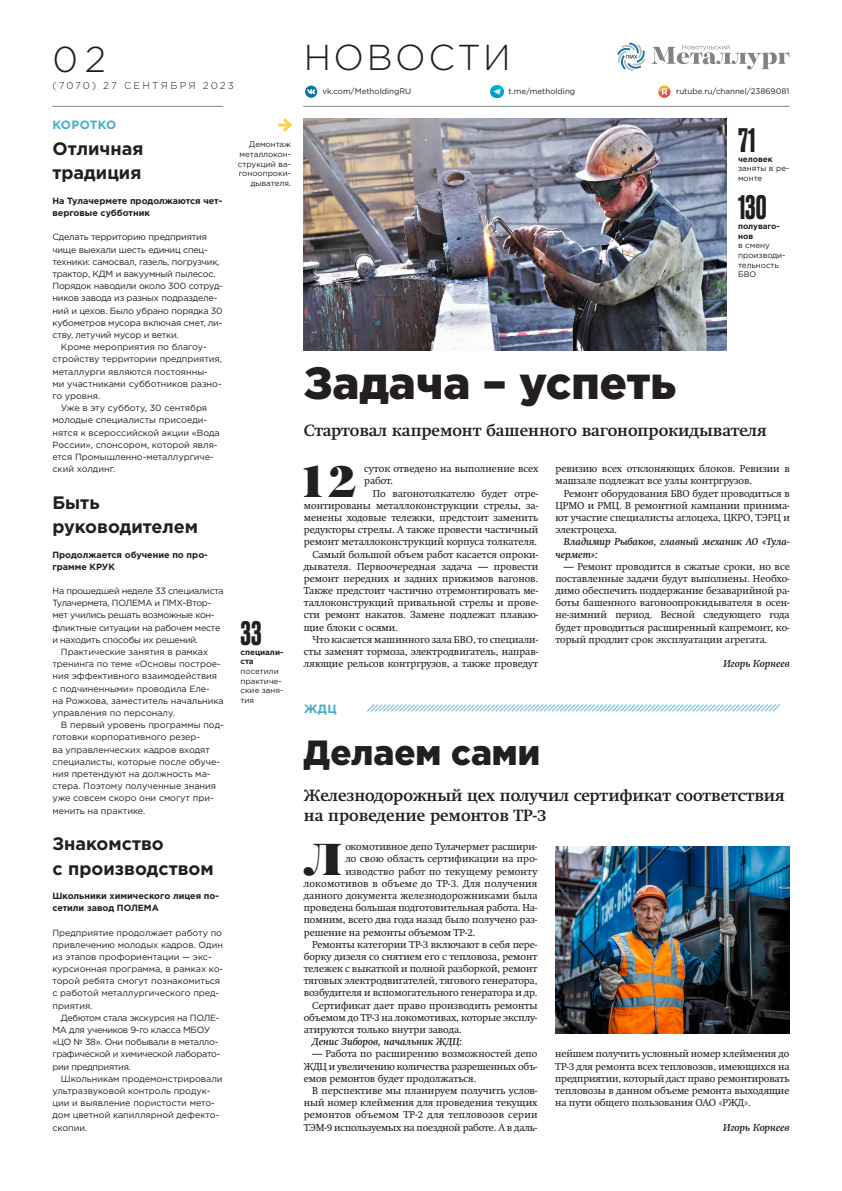
<style>
.page{position:relative;width:842px;height:1191px;background:#fff}
.page>*{position:absolute;margin:0;border:0;box-sizing:border-box;transform-origin:0 0}
.Body-Text-10p{font:46.2px "PF Regal Display Pro U Black";color:#231f20}
.t1{font:900 45px "Gotham Pro";color:#231f20}
.t2{font:300 36px "Gotham Pro";letter-spacing:.07em;color:#231f20}
.t3{font:900 35px "Gotham Pro";color:#231f20}
.Подпись{font:500 32px "Druk Cyr";color:#231f20}
.Подпись-2{font:700 18px/24.4px "Gotham Pro";color:#231f20}
.Стиль_абзаца_1{font:700 16px/19.2px "Swift";color:#231f20}
.t4{font:700 12px "Gotham Pro";letter-spacing:.02em;color:#44afc9}
.Body-Text-10p-2{font:10px/12.2px "Swift";color:#231f20;text-align:justify}
.Подпись-3{font:10px/12.2px "Swift";color:#231f20;text-align:justify}
.Подпись-4{font:italic 700 10px/12.2px "Swift";color:#231f20}
.Body-Text-10p-3{font:italic 700 10px "Swift";color:#231f20}
.Body-Text-10p-4{font:10px "Swift";letter-spacing:.02em;color:#231f20}
.t5{font:300 10px "Gotham Pro";letter-spacing:.21em;color:#231f20}
.Подпись-5{font:9px/12.2px "Gotham Pro";color:#231f20}
.Подпись-6{font:9px/12.2px "Gotham Pro";letter-spacing:-.03em;color:#231f20}
.Подпись-7{font:9px/12.2px "Gotham Pro";letter-spacing:-.02em;color:#231f20}
.Подпись-8{font:700 9px/12.2px "Gotham Pro";color:#231f20}
.Подпись-9{font:8px/9.6px "Gotham Pro";color:#231f20}
.Подпись-10{font:700 8px/9.6px "Gotham Pro";color:#231f20}
</style>
<div class="page">
<svg style="left:651px;top:44px;width:138px;height:26px"></svg>
<svg style="left:617px;top:43px;width:28px;height:28px"></svg>
<hr style="left:52px;top:106px;width:171px;height:1px;background:#808285">
<hr style="left:303px;top:106px;width:486px;height:1px;background:#808285">
<svg style="left:491px;top:86px;width:12px;height:12px"></svg>
<svg style="left:305px;top:86px;width:12px;height:12px"></svg>
<svg style="left:307px;top:89px;width:8px;height:5px"></svg>
<svg style="left:658px;top:86px;width:12px;height:12px"></svg>
<img style="left:304px;top:119px;width:423px;height:231px">
<svg style="left:367px;top:704px;width:413px;height:8px"></svg>
<svg style="left:278px;top:118px;width:14px;height:14px"></svg>
<img style="left:555px;top:846px;width:234px;height:187px">
<p class="t2" style="left:52px;top:39px;width:55px">02</p>
<p class="t2" style="left:304px;top:37px;width:209px">НОВОСТИ</p>
<p class="t5" style="left:52px;top:80px;width:183px">(7070) 27 СЕНТЯБРЯ 2023</p>
<p class="Подпись-9" style="left:322px;top:87px;width:90px">vk.com/MetholdingRU</p>
<p class="Подпись-9" style="left:509px;top:87px;width:68px">t.me/metholding</p>
<p class="Подпись-9" style="left:676px;top:87px;width:115px">rutube.ru/channel/23869081</p>
<p class="t4" style="left:53px;top:118px;width:65px">КОРОТКО</p>
<p class="Подпись-2" style="left:52px;top:136px;width:92px">Отличная</p>
<p class="Подпись-2" style="left:52px;top:160px;width:90px">традиция</p>
<p class="Подпись-8" style="left:52px;top:194px;width:171px">На Тулачермете продолжаются чет&shy;верговые субботник</p>
<p class="Подпись-7" style="left:52px;top:231px;width:172px">Сделать территорию предприятия чище выехали шесть единиц спец&shy;техники: самосвал, газель, погрузчик, трактор, КДМ и вакуумный пылесос.<br>Порядок наводили около 300 сотруд&shy;ников завода из разных подразделе&shy;ний и цехов. Было убрано порядка 30 кубометров мусора включая смет, ли&shy;ству, летучий мусор и ветки.</p>
<p class="Подпись-5" style="left:52px;top:341px;width:171px;text-indent:9px">Кроме мероприятия по благоу&shy;стройству территории предприятия, металлурги являются постоянны&shy;ми участниками субботников разно&shy;го уровня.</p>
<p class="Подпись-5" style="left:52px;top:402px;width:169px;text-indent:9px">Уже в эту субботу, 30 сентября молодые специалисты присоеди&shy;нятся к всероссийской акции «Вода<br>России», спонсором, которой явля&shy;ется Промышленно-металлургиче&shy;ский холдинг.</p>
<p class="Подпись-2" style="left:52px;top:490px;width:49px">Быть</p>
<p class="Подпись-2" style="left:52px;top:514px;width:147px">руководителем</p>
<p class="Подпись-8" style="left:52px;top:548px;width:157px">Продолжается обучение по про&shy;грамме КРУК</p>
<p class="Подпись-6" style="left:52px;top:585px;width:173px">На прошедшей неделе 33 специалиста Тулачермета, ПОЛЕМА и ПМХ-Втор&shy;мет учились решать возможные кон&shy;фликтные ситуации на рабочем месте и находить способы их решений.</p>
<p class="Подпись-5" style="left:52px;top:646px;width:173px;text-indent:9px">Практические занятия в рамках тренинга по теме «Основы построе&shy;ния эффективного взаимодействия с подчиненными» проводила Еле-<br>на Рожкова, заместитель начальника управления по персоналу.</p>
<p class="Подпись-5" style="left:52px;top:719px;width:173px;text-indent:9px">В первый уровень программы под&shy;готовки корпоративного резер-<br>ва управленческих кадров входят специалисты, которые после обуче&shy;ния претендуют на должность ма&shy;стера. Поэтому полученные знания уже совсем скоро они смогут при&shy;менить на практике.</p>
<p class="Подпись-2" style="left:52px;top:831px;width:163px">Знакомство<br>с производством</p>
<p class="Подпись-8" style="left:52px;top:889px;width:168px">Школьники химического лицея по&shy;сетили завод ПОЛЕМА</p>
<p class="Подпись-5" style="left:52px;top:926px;width:172px">Предприятие продолжает работу по привлечению молодых кадров. Один из этапов профориентации — экс&shy;курсионная программа, в рамках ко&shy;торой ребята смогут познакомиться с работой металлургического пред&shy;приятия.</p>
<p class="Подпись-6" style="left:52px;top:1011px;width:169px;text-indent:9px">Дебютом стала экскурсия на ПОЛЕ-<br>МА для учеников 9-го класса МБОУ «ЦО № 38». Они побывали в металло&shy;графической и химической лаборато&shy;рии предприятия.</p>
<p class="Подпись-5" style="left:52px;top:1072px;width:172px;text-indent:9px">Школьникам продемонстрировали ультразвуковой контроль продук&shy;ции и выявление пористости мето&shy;дом цветной капиллярной дефекто&shy;скопии.</p>
<p class="Подпись-9" style="left:238px;top:140px;width:55px;text-align:right">Демонтаж металлокон&shy;струкций ва&shy;гоноопроки&shy;дывателя.</p>
<p class="Подпись" style="left:738px;top:118px;width:19px">71</p>
<p class="Подпись-10" style="left:738px;top:154px;width:36px">человек</p>
<p class="Подпись-9" style="left:738px;top:164px;width:53px">заняты в ре&shy;монте</p>
<p class="Подпись" style="left:738px;top:186px;width:30px">130</p>
<p class="Подпись-10" style="left:738px;top:221px;width:43px">полуваго&shy;нов</p>
<p class="Подпись-9" style="left:738px;top:241px;width:49px">в смену производи&shy;тельность<br>БВО</p>
<p class="Подпись" style="left:241px;top:611px;width:22px">33</p>
<p class="Подпись-10" style="left:241px;top:647px;width:44px">специали&shy;ста</p>
<p class="Подпись-9" style="left:241px;top:666px;width:44px">посетили практиче&shy;ские заня&shy;тия</p>
<p class="t1" style="left:304px;top:356px;width:374px">Задача – успеть</p>
<p class="Стиль_абзаца_1" style="left:304px;top:420px;width:465px">Стартовал капремонт башенного вагонопрокидывателя</p>
<p class="Body-Text-10p" style="left:298px;top:452px;width:62px">12</p>
<p class="Body-Text-10p-2" style="left:364px;top:462px;width:176px">суток отведено на выполнение всех работ.</p>
<p class="Подпись-3" style="left:304px;top:487px;width:236px;text-indent:69px">По вагонотолкателю будет отре&shy;монтированы металлоконструкции стрелы, за&shy;менены ходовые тележки, предстоит заменить редукторы стрелы. А также провести частичный ремонт металлоконструкций корпуса толкателя.</p>
<p class="Подпись-3" style="left:304px;top:548px;width:236px;text-indent:9px">Самый большой объем работ касается опроки&shy;дывателя. Первоочередная задача — провести ремонт передних и задних прижимов вагонов.<br>Также предстоит частично отремонтировать ме&shy;таллоконструкций привальной стрелы и прове&shy;сти ремонт накатов. Замене подлежат плаваю&shy;щие блоки с осями.</p>
<p class="Подпись-3" style="left:304px;top:633px;width:236px;text-indent:9px">Что касается машинного зала БВО, то специали&shy;сты заменят тормоза, электродвигатель, направ&shy;ляющие рельсов контргрузов, а также проведут</p>
<p class="Подпись-3" style="left:555px;top:462px;width:236px">ревизию всех отклоняющих блоков. Ревизии в машзале подлежат все узлы контргрузов.</p>
<p class="Подпись-3" style="left:555px;top:487px;width:236px;text-indent:9px">Ремонт оборудования БВО будет проводиться в ЦРМО и РМЦ. В ремонтной кампании принима&shy;ют участие специалисты аглоцеха, ЦКРО, ТЭРЦ и электроцеха.</p>
<p class="Подпись-4" style="left:555px;top:536px;width:236px;text-indent:9px">Владимир Рыбаков, главный механик АО «Тула&shy;чермет»:</p>
<p class="Подпись-3" style="left:555px;top:560px;width:236px;text-indent:9px">— Ремонт проводится в сжатые сроки, но все поставленные задачи будут выполнены. Необхо&shy;димо обеспечить поддержание безаварийной ра&shy;боты башенного вагоноопрокидывателя в осен&shy;не-зимний период. Весной следующего года будет проводиться расширенный капремонт, ко&shy;торый продлит срок эксплуатации агрегата.</p>
<p class="Подпись-4" style="left:723px;top:658px;width:68px">Игорь Корнеев</p>
<p class="t4" style="left:304px;top:701px;width:34px">ЖДЦ</p>
<p class="t3" style="left:304px;top:732px;width:238px">Делаем сами</p>
<p class="Стиль_абзаца_1" style="left:304px;top:786px;width:483px">Железнодорожный цех получил сертификат соответствия на проведение ремонтов ТР-3</p>
<p class="Body-Text-10p" style="left:304px;top:829px;width:40px">Л</p>
<p class="Body-Text-10p-2" style="left:345px;top:840px;width:194px">окомотивное депо Тулачермет расшири-</p>
<p class="Body-Text-10p-2" style="left:345px;top:852px;width:194px">ло свою область сертификации на про-</p>
<p class="Body-Text-10p-2" style="left:345px;top:865px;width:194px">изводство работ по текущему ремонту</p>
<p class="Body-Text-10p-4" style="left:304px;top:877px;width:235px">локомотивов в объеме до ТР-3. Для получения</p>
<p class="Body-Text-10p-2" style="left:304px;top:889px;width:235px">данного документа железнодорожниками была</p>
<p class="Body-Text-10p-2" style="left:304px;top:901px;width:235px">проведена большая подготовительная работа. На-</p>
<p class="Body-Text-10p-2" style="left:304px;top:913px;width:235px">помним, всего два года назад было получено раз-</p>
<p class="Body-Text-10p-2" style="left:304px;top:926px;width:173px">решение на ремонты объемом ТР-2.</p>
<p class="Body-Text-10p-2" style="left:304px;top:938px;width:235px;text-indent:9px">Ремонты категории ТР-3 включают в себя пере&shy;борку дизеля со снятием его с тепловоза, ремонт тележек с выкаткой и полной разборкой, ремонт тяговых электродвигателей, тягового генератора, возбудителя и вспомогательного генератора и др.</p>
<p class="Body-Text-10p-2" style="left:304px;top:999px;width:235px;text-indent:9px">Сертификат дает право производить ремонты объемом до ТР-3 на локомотивах, которые эксплу&shy;атируются только внутри завода.</p>
<p class="Body-Text-10p-3" style="left:312px;top:1036px;width:152px">Денис Зиборов, начальник ЖДЦ:</p>
<p class="Body-Text-10p-2" style="left:304px;top:1048px;width:235px;text-indent:9px">— Работа по расширению возможностей депо ЖДЦ и увеличению количества разрешенных объ&shy;емов ремонтов будет продолжаться.</p>
<p class="Body-Text-10p-2" style="left:304px;top:1084px;width:235px;text-indent:9px">В перспективе мы планируем получить услов&shy;ный номер клеймения для проведения текущих ремонтов объемом ТР-2 для тепловозов серии ТЭМ-9 используемых на поездной работе. А в даль-</p>
<p class="Body-Text-10p-2" style="left:555px;top:1048px;width:236px">нейшем получить условный номер клеймения до ТР-3 для ремонта всех тепловозов, имеющихся на предприятии, который даст право ремонтировать тепловозы в данном объеме ремонта выходящие на пути общего пользования ОАО «РЖД».</p>
<p class="Body-Text-10p-3" style="left:723px;top:1121px;width:68px">Игорь Корнеев</p>
</div>
